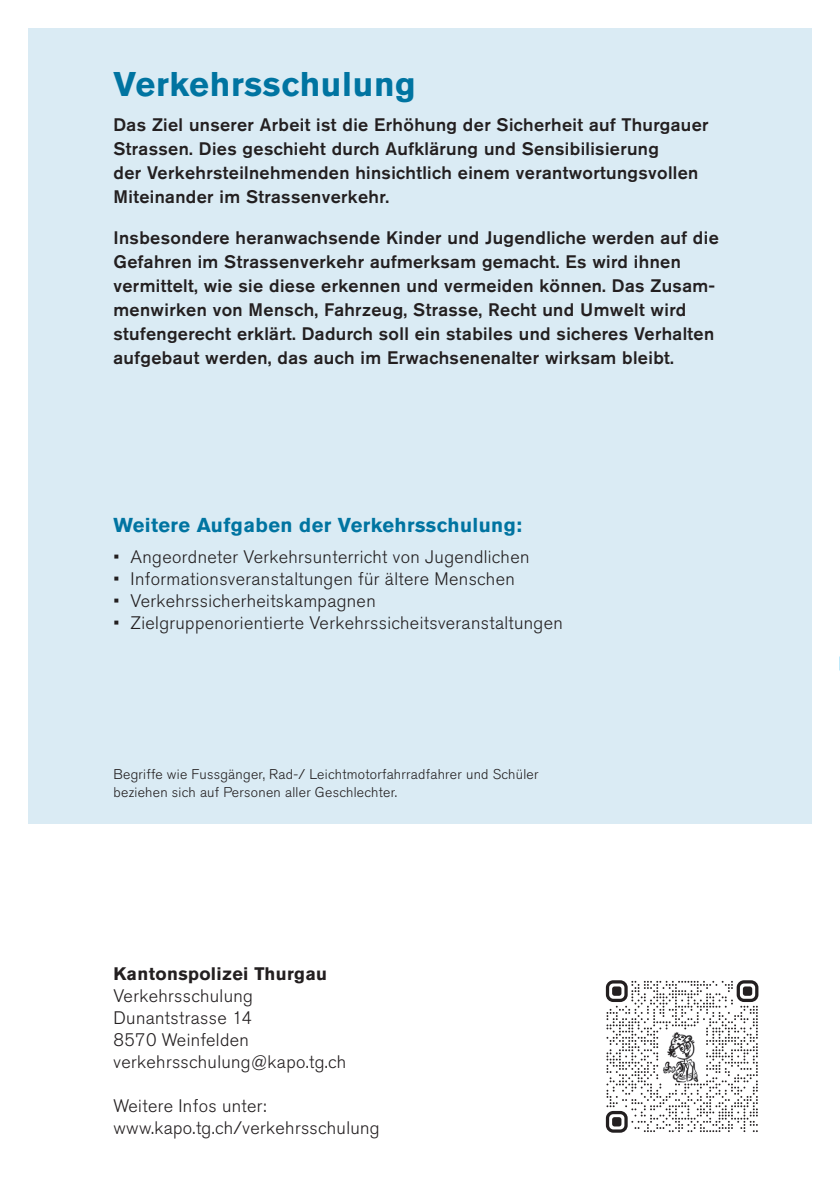
<style>
.page{position:relative;width:840px;height:1191px;background:#fff}
.page>*{position:absolute;margin:0;border:0;box-sizing:border-box;transform-origin:0 0}
.t1{font:700 34px "Akzidenz Grotesk BQ";letter-spacing:.02em;color:#0074a1}
.t2{font:700 20px "Akzidenz Grotesk BQ";letter-spacing:.02em;color:#0074a1}
.t3{font:500 18px/24px "Akzidenz Grotesk BQ";letter-spacing:.02em;color:#231f20}
.t4{font:300 18px/22px "Akzidenz Grotesk BQ";letter-spacing:.02em;color:#231f20}
.t5{font:700 18px "Akzidenz Grotesk BQ";letter-spacing:.02em;color:#231f20}
.t6{font:300 14px/18px "Akzidenz Grotesk BQ";letter-spacing:.02em;color:#231f20}
</style>
<div class="page">
<hr style="left:839px;top:728px;width:1px;height:463px;background:#ececee">
<div style="left:28px;top:28px;width:783px;height:795px;background:#daebf4"></div>
<svg style="left:605px;top:980px;width:153px;height:152px"></svg>
<img style="left:661px;top:1030px;width:41px;height:53px">
<h1 class="t1" style="left:113px;top:64px;width:303px">Verkehrsschulung</h1>
<p class="t3" style="left:113px;top:112px;width:596px">Das Ziel unserer Arbeit ist die Erhöhung der Sicherheit auf Thurgauer Strassen. Dies geschieht durch Aufklärung und Sensibilisierung<br>der Verkehrsteilnehmenden hinsichtlich einem verantwortungsvollen Miteinander im Strassenverkehr.</p>
<p class="t3" style="left:113px;top:225px;width:606px">Insbesondere heranwachsende Kinder und Jugendliche werden auf die Gefahren im Strassenverkehr aufmerksam gemacht. Es wird ihnen vermittelt, wie sie diese erkennen und vermeiden können. Das Zusam&shy;menwirken von Mensch, Fahrzeug, Strasse, Recht und Umwelt wird stufengerecht erklärt. Dadurch soll ein stabiles und sicheres Verhalten aufgebaut werden, das auch im Erwachsenenalter wirksam bleibt.</p>
<p class="t2" style="left:113px;top:514px;width:410px">Weitere Aufgaben der Verkehrsschulung:</p>
<p class="t4" style="left:113px;top:546px;width:417px">• Angeordneter Verkehrsunterricht von Jugendlichen</p>
<p class="t4" style="left:113px;top:568px;width:402px">• Informationsveranstaltungen für ältere Menschen</p>
<p class="t4" style="left:113px;top:590px;width:263px">• Verkehrssicherheitskampagnen</p>
<p class="t4" style="left:113px;top:612px;width:450px">• Zielgruppenorientierte Verkehrssicheitsveranstaltungen</p>
<p class="t6" style="left:113px;top:765px;width:426px">Begriffe wie Fussgänger, Rad-/ Leichtmotorfahrradfahrer und Schüler beziehen sich auf Personen aller Geschlechter.</p>
<p class="t5" style="left:113px;top:963px;width:215px">Kantonspolizei Thurgau</p>
<p class="t4" style="left:113px;top:985px;width:234px">Verkehrsschulung<br>Dunantstrasse 14<br>8570 Weinfelden verkehrsschulung@kapo.tg.ch</p>
<p class="t4" style="left:113px;top:1095px;width:267px">Weitere Infos unter: www.kapo.tg.ch/verkehrsschulung</p>
</div>
